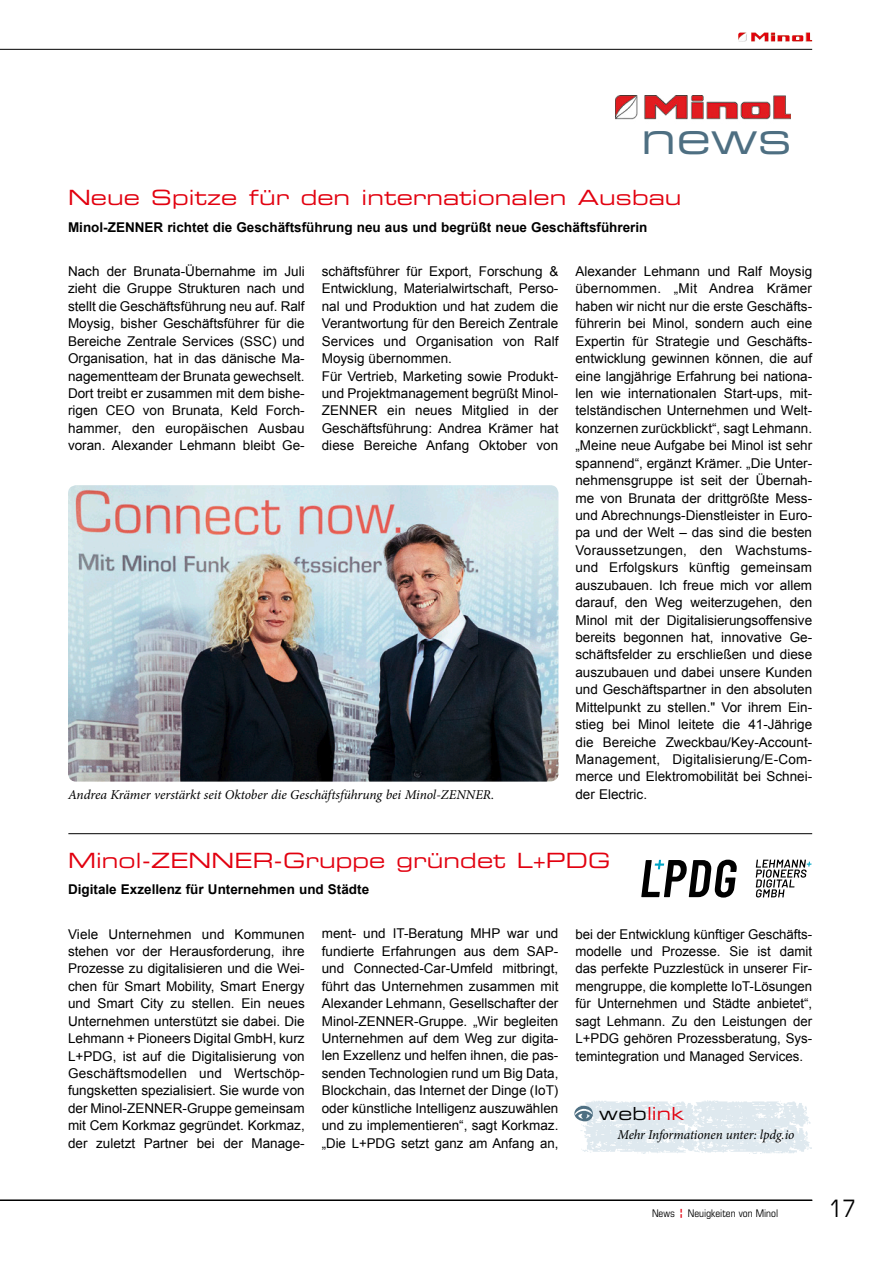
<style>
.page{position:relative;width:893px;height:1263px;background:#fff}
.page>*{position:absolute;margin:0;border:0;box-sizing:border-box;transform-origin:0 0}
.t1{font:44.4px "Eurostile LT Extended Two";color:#4e6f82}
.t2{font:condensed 24px "Eurostile LT";color:#000}
.t3{font:21px "Eurostile LT Extended Two";letter-spacing:.005em;color:#e2000f}
.t4{font:18px "Eurostile LT Extended Two";letter-spacing:.015em;color:#e2000f}
.t5{font:13.5px/17.4px "Arial";color:#000;text-align:justify}
.t6{font:700 13.5px "Arial";color:#000}
.t7{font:italic 13.5px "Minion Pro";letter-spacing:-.005em;color:#000}
.t8{font:condensed 10.5px "Eurostile LT";color:#000}
.s1{color:#000}
</style>
<div class="page">
<hr style="left:0;top:49px;width:812px;height:1px;background:#000">
<img style="left:738px;top:32px;width:74px;height:10px">
<hr style="left:0;top:1200px;width:812px;height:1px;background:#000">
<img style="left:615px;top:96px;width:175px;height:24px">
<hr style="left:68px;top:833px;width:744px;height:1px;background:#000">
<img style="left:580px;top:1101px;width:231px;height:52px">
<svg style="left:574px;top:1106px;width:19px;height:15px"></svg>
<svg style="left:641px;top:860px;width:96px;height:37px"></svg>
<svg style="left:756px;top:860px;width:55px;height:37px"></svg>
<img style="left:68px;top:485px;width:490px;height:297px">
<h1 class="t1" style="left:641px;top:108px;width:152px">news</h1>
<h3 class="t3" style="left:68px;top:183px;width:615px">Neue Spitze für den internationalen Ausbau</h3>
<p class="t6" style="left:68px;top:218px;width:581px">Minol-ZENNER richtet die Geschäftsführung neu aus und begrüßt neue Geschäftsführerin</p>
<p class="t5" style="left:68px;top:263px;width:238px">Nach der Brunata-Übernahme im Juli zieht die Gruppe Strukturen nach und stellt die Geschäftsführung neu auf. Ralf Moysig, bisher Geschäftsführer für die Bereiche Zentrale Services (SSC) und Organisation, hat in das dänische Ma&shy;nagementteam der Brunata gewechselt.<br>Dort treibt er zusammen mit dem bishe&shy;rigen CEO von Brunata, Keld Forch&shy;hammer, den europäischen Ausbau voran. Alexander Lehmann bleibt Ge-</p>
<p class="t5" style="left:322px;top:263px;width:238px;text-align:left">schäftsführer für Export, Forschung &amp; Entwicklung, Materialwirtschaft, Perso&shy;nal und Produktion und hat zudem die Verantwortung für den Bereich Zentrale Services und Organisation von Ralf Moysig übernommen.<br>Für Vertrieb, Marketing sowie Produkt&shy;und Projektmanagement begrüßt Minol-ZENNER ein neues Mitglied in der Geschäftsführung: Andrea Krämer hat diese Bereiche Anfang Oktober von</p>
<p class="t7" style="left:68px;top:785px;width:428px">Andrea Krämer verstärkt seit Oktober die Geschäftsführung bei Minol-ZENNER.</p>
<p class="t5" style="left:575px;top:263px;width:238px">Alexander Lehmann und Ralf Moysig übernommen. „Mit Andrea Krämer haben wir nicht nur die erste Geschäfts&shy;führerin bei Minol, sondern auch eine Expertin für Strategie und Geschäfts&shy;entwicklung gewinnen können, die auf eine langjährige Erfahrung bei nationa&shy;len wie internationalen Start-ups, mit&shy;telständischen Unternehmen und Welt&shy;konzernen zurückblickt“, sagt Lehmann. „Meine neue Aufgabe bei Minol ist sehr spannend“, ergänzt Krämer. „Die Unter&shy;nehmensgruppe ist seit der Übernah&shy;me von Brunata der drittgrößte Mess&shy;und Abrechnungs-Dienstleister in Euro&shy;pa und der Welt – das sind die besten Voraussetzungen, den Wachstums&shy;und Erfolgskurs künftig gemeinsam auszubauen. Ich freue mich vor allem darauf, den Weg weiterzugehen, den Minol mit der Digitalisierungsoffensive bereits begonnen hat, innovative Ge&shy;schäftsfelder zu erschließen und diese auszubauen und dabei unsere Kunden und Geschäftspartner in den absoluten Mittelpunkt zu stellen." Vor ihrem Ein&shy;stieg bei Minol leitete die 41-Jährige die Bereiche Zweckbau/Key-Account-Management, Digitalisierung/E-Com&shy;merce und Elektromobilität bei Schnei&shy;der Electric.</p>
<h3 class="t3" style="left:68px;top:846px;width:544px">Minol-ZENNER-Gruppe gründet L+PDG</h3>
<p class="t6" style="left:68px;top:880px;width:303px">Digitale Exzellenz für Unternehmen und Städte</p>
<p class="t5" style="left:68px;top:925px;width:238px">Viele Unternehmen und Kommunen stehen vor der Herausforderung, ihre Prozesse zu digitalisieren und die Wei&shy;chen für Smart Mobility, Smart Energy und Smart City zu stellen. Ein neues Unternehmen unterstützt sie dabei. Die Lehmann + Pioneers Digital GmbH, kurz L+PDG, ist auf die Digitalisierung von Geschäftsmodellen und Wertschöp&shy;fungsketten spezialisiert. Sie wurde von der Minol-ZENNER-Gruppe gemeinsam mit Cem Korkmaz gegründet. Korkmaz, der zuletzt Partner bei der Manage-</p>
<p class="t5" style="left:322px;top:925px;width:238px">ment- und IT-Beratung MHP war und fundierte Erfahrungen aus dem SAP&shy;und Connected-Car-Umfeld mitbringt, führt das Unternehmen zusammen mit Alexander Lehmann, Gesellschafter der Minol-ZENNER-Gruppe. „Wir begleiten Unternehmen auf dem Weg zur digita&shy;len Exzellenz und helfen ihnen, die pas&shy;senden Technologien rund um Big Data, Blockchain, das Internet der Dinge (IoT) oder künstliche Intelligenz auszuwählen und zu implementieren“, sagt Korkmaz. „Die L+PDG setzt ganz am Anfang an,</p>
<p class="t5" style="left:575px;top:925px;width:238px">bei der Entwicklung künftiger Geschäfts&shy;modelle und Prozesse. Sie ist damit das perfekte Puzzlestück in unserer Fir&shy;mengruppe, die komplette IoT-Lösungen für Unternehmen und Städte anbietet“, sagt Lehmann. Zu den Leistungen der L+PDG gehören Prozessberatung, Sys&shy;temintegration und Managed Services.</p>
<h3 class="t4" style="left:599px;top:1101px;width:87px"><span class="s1">web</span>link</h3>
<p class="t7" style="left:617px;top:1126px;width:178px">Mehr Informationen unter: lpdg.io</p>
<p class="t8" style="left:652px;top:1207px;width:128px">News <sup>¦</sup> Neuigkeiten von Minol</p>
<h2 class="t2" style="left:829px;top:1194px;width:28px">17</h2>
</div>
